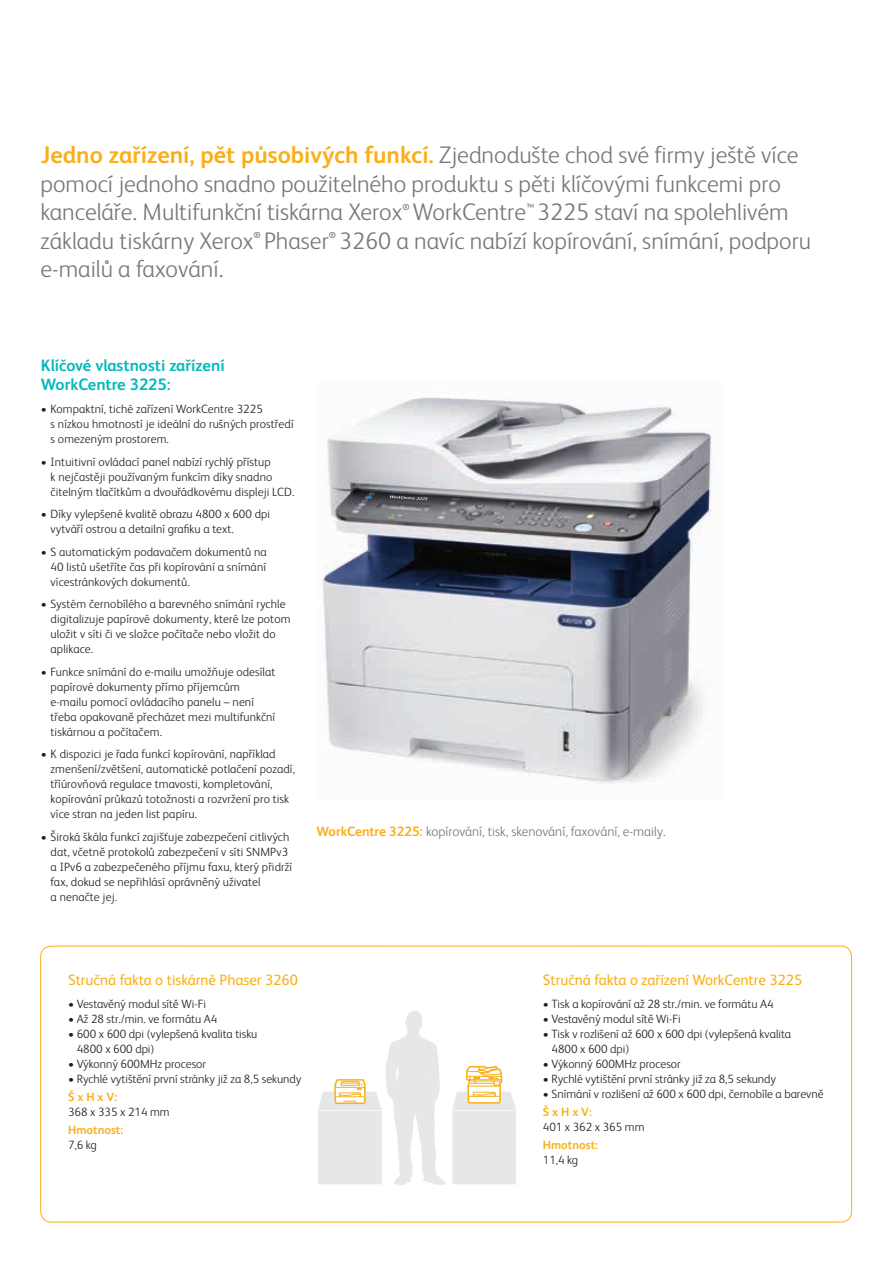
<style>
.page{position:relative;width:893px;height:1263px;background:#fff}
.page>*{position:absolute;margin:0;border:0;box-sizing:border-box;transform-origin:0 0}
.t1{font:300 24px/28.5px "Xerox Sans";color:#76787b}
.t2{font:700 16.5px/19.5px "Xerox Sans";color:#03b9bd}
.t3{font:15px "Xerox Sans";color:#faaf18}
.t4{font:300 13.5px "Xerox Sans";color:#76787b}
.t5{font:300 12px/15px "Xerox Sans";letter-spacing:.01em;color:#231f20}
.t6{font:700 12px "Xerox Sans";color:#faaf18}
.t7{font:700 8.7px "Xerox Sans";color:#76787b}
.s1{font-weight:700;color:#faaf18}
</style>
<div class="page">
<img style="left:323px;top:397px;width:397px;height:387px">
<img style="left:390px;top:495px;width:21px;height:4px">
<svg style="left:318px;top:1011px;width:198px;height:174px"></svg>
<h1 class="t1" style="left:40px;top:140px;width:760px"><span class="s1">Jedno zařízení, pět působivých funkcí.</span> Zjednodušte chod své firmy ještě více pomocí jednoho snadno použitelného produktu s pěti klíčovými funkcemi pro kanceláře. Multifunkční tiskárna Xerox WorkCentre<sup>™</sup> 3225 staví na spolehlivém</h1>
<p class="t7" style="left:402px;top:201px;width:9px">®</p>
<h1 class="t1" style="left:41px;top:225px;width:772px">základu tiskárny Xerox Phaser 3260 a navíc nabízí kopírování, snímání, podporu</h1>
<p class="t7" style="left:253px;top:230px;width:9px">®</p>
<p class="t7" style="left:329px;top:230px;width:9px">®</p>
<h1 class="t1" style="left:41px;top:254px;width:184px">e-mailů a faxování.</h1>
<h2 class="t2" style="left:41px;top:355px;width:185px">Klíčové vlastnosti zařízení<br>WorkCentre 3225:</h2>
<p class="t5" style="left:51px;top:401px;width:245px;text-indent:-10px">• Kompaktní, tiché zařízení WorkCentre 3225<br>s nízkou hmotností je ideální do rušných prostředí s omezeným prostorem.</p>
<p class="t5" style="left:51px;top:453px;width:245px;text-indent:-10px">• Intuitivní ovládací panel nabízí rychlý přístup<br>k nejčastěji používaným funkcím díky snadno čitelným tlačítkům a dvouřádkovému displeji LCD.</p>
<p class="t5" style="left:51px;top:506px;width:221px;text-indent:-10px">• Díky vylepšené kvalitě obrazu 4800 x 600 dpi vytváří ostrou a detailní grafiku a text.</p>
<p class="t5" style="left:51px;top:543px;width:218px;text-align:justify;text-indent:-10px">• S automatickým podavačem dokumentů na 40 listů ušetříte čas při kopírování a snímání vícestránkových dokumentů.</p>
<p class="t5" style="left:51px;top:596px;width:241px;text-indent:-10px">• Systém černobílého a barevného snímání rychle digitalizuje papírové dokumenty, které lze potom uložit v síti či ve složce počítače nebo vložit do aplikace.</p>
<p class="t5" style="left:51px;top:664px;width:226px;text-indent:-10px">• Funkce snímání do e-mailu umožňuje odesílat papírové dokumenty přímo příjemcům e-mailu pomocí ovládacího panelu – není třeba opakovaně přecházet mezi multifunkční tiskárnou a počítačem.</p>
<p class="t5" style="left:51px;top:746px;width:246px;text-indent:-10px">• K dispozici je řada funkcí kopírování, například zmenšení/zvětšení, automatické potlačení pozadí, tříúrovňová regulace tmavosti, kompletování, kopírování průkazů totožnosti a rozvržení pro tisk více stran na jeden list papíru.</p>
<p class="t5" style="left:51px;top:829px;width:243px;text-indent:-10px">• Široká škála funkcí zajišťuje zabezpečení citlivých dat, včetně protokolů zabezpečení v síti SNMPv3 a IPv6 a zabezpečeného příjmu faxu, který přidrží fax, dokud se nepřihlásí oprávněný uživatel<br>a nenačte jej.</p>
<p class="t4" style="left:317px;top:823px;width:351px"><span class="s1">WorkCentre 3225:</span> kopírování, tisk, skenování, faxování, e-maily.</p>
<p class="t3" style="left:68px;top:970px;width:231px">Stručná fakta o tiskárně Phaser 3260</p>
<p class="t5" style="left:68px;top:995px;width:140px">• Vestavěný modul sítě Wi-Fi</p>
<p class="t5" style="left:68px;top:1010px;width:151px">• Až 28 str./min. ve formátu A4</p>
<p class="t5" style="left:77px;top:1025px;width:182px;text-indent:-9px">• 600 x 600 dpi (vylepšená kvalita tisku<br>4800 x 600 dpi)</p>
<p class="t5" style="left:68px;top:1055px;width:139px">• Výkonný 600MHz procesor</p>
<p class="t5" style="left:68px;top:1070px;width:235px">• Rychlé vytištění první stránky již za 8,5 sekundy</p>
<p class="t6" style="left:68px;top:1088px;width:51px">ŠxHxV:</p>
<p class="t5" style="left:68px;top:1104px;width:103px">368 x 335 x 214 mm</p>
<p class="t6" style="left:68px;top:1122px;width:57px">Hmotnost:</p>
<p class="t5" style="left:68px;top:1137px;width:30px">7,6 kg</p>
<p class="t3" style="left:543px;top:970px;width:261px">Stručná fakta o zařízení WorkCentre 3225</p>
<p class="t5" style="left:543px;top:995px;width:232px">• Tisk a kopírování až 28 str./min. ve formátu A4</p>
<p class="t5" style="left:543px;top:1010px;width:140px">• Vestavěný modul sítě Wi-Fi</p>
<p class="t5" style="left:552px;top:1025px;width:241px;text-indent:-9px">• Tisk v rozlišení až 600 x 600 dpi (vylepšená kvalita<br>4800 x 600 dpi)</p>
<p class="t5" style="left:543px;top:1055px;width:139px">• Výkonný 600MHz procesor</p>
<p class="t5" style="left:543px;top:1070px;width:235px">• Rychlé vytištění první stránky již za 8,5 sekundy</p>
<p class="t5" style="left:543px;top:1085px;width:282px">• Snímání v rozlišení až 600 x 600 dpi, černobíle a barevně</p>
<p class="t6" style="left:543px;top:1103px;width:51px">ŠxHxV:</p>
<p class="t5" style="left:543px;top:1119px;width:103px">401 x 362 x 365 mm</p>
<p class="t6" style="left:543px;top:1137px;width:57px">Hmotnost:</p>
<p class="t5" style="left:543px;top:1152px;width:37px">11,4 kg</p>
</div>
